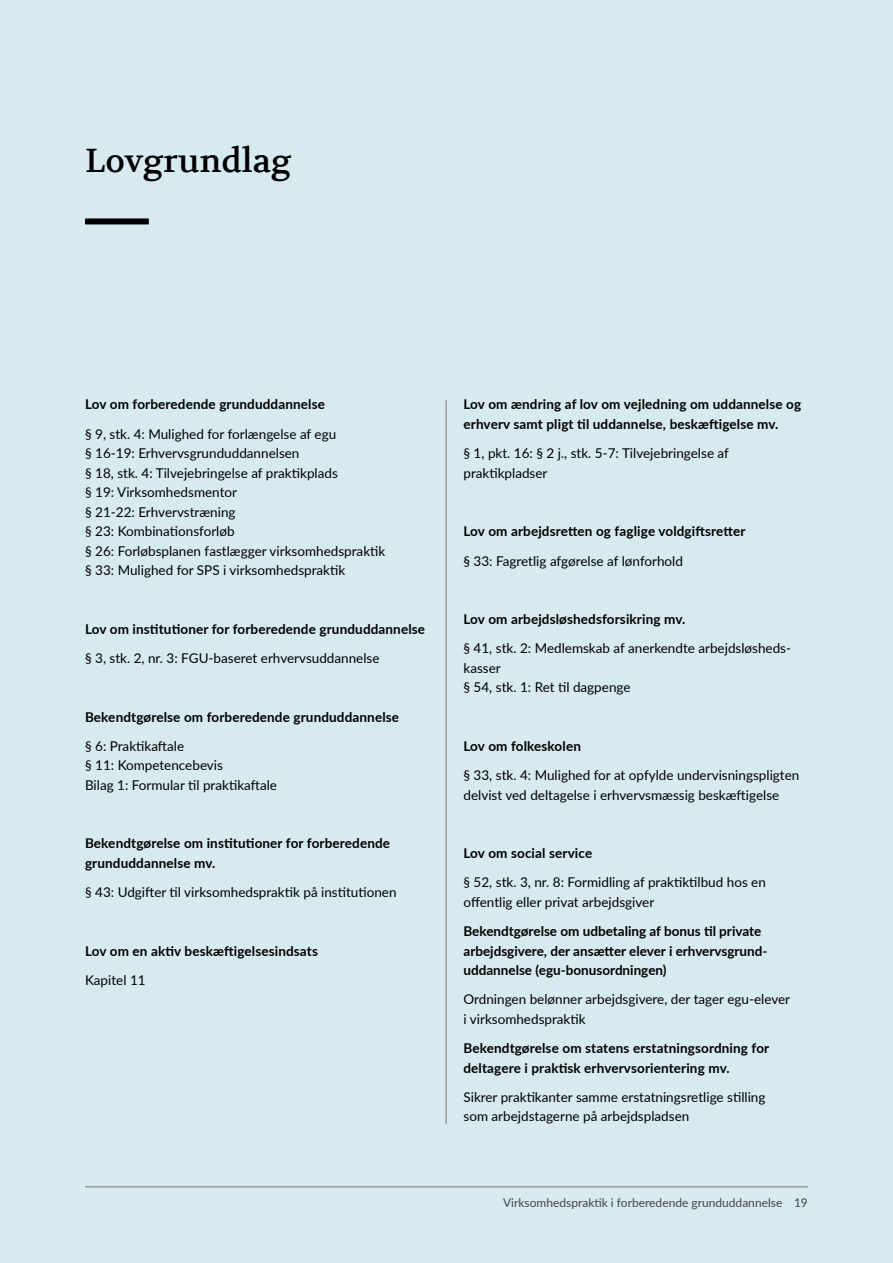
<style>
.page{position:relative;width:893px;height:1263px;background:#d7eaf0}
.page>*{position:absolute;margin:0;border:0;box-sizing:border-box;transform-origin:0 0}
._1_Overskrift_2{font:33px "Volkhov";color:#000}
._1_Brødtekst_9_13{font:13.5px/19.5px "Lato";color:#000}
._1_Brødtekst_9_13-2{font:700 13.5px/19.5px "Lato";letter-spacing:.01em;color:#000}
._10_Footer{font:12px "Lato";color:#484344}
</style>
<div class="page">
<div style="left:85px;top:218px;width:64px;height:6px;background:#000"></div>
<hr style="left:446px;top:400px;width:1px;height:724px;background:#7c726d">
<hr style="left:85px;top:1186px;width:723px;height:1px;background:#7c726d">
<p class="_1_Overskrift_2" style="left:85px;top:140px;width:208px">Lovgrundlag</p>
<p class="_1_Brødtekst_9_13-2" style="left:85px;top:394px;width:241px">Lov om forberedende grunduddannelse</p>
<p class="_1_Brødtekst_9_13" style="left:85px;top:423px;width:302px">§ 9, stk. 4: Mulighed for forlængelse af egu<br>§ 16-19: Erhvervsgrunduddannelsen<br>§ 18, stk. 4: Tilvejebringelse af praktikplads<br>§ 19: Virksomhedsmentor<br>§ 21-22: Erhvervstræning<br>§ 23: Kombinationsforløb<br>§ 26: Forløbsplanen fastlægger virksomhedspraktik § 33: Mulighed for SPS i virksomhedspraktik</p>
<p class="_1_Brødtekst_9_13-2" style="left:85px;top:618px;width:342px">Lov om institutioner for forberedende grunduddannelse</p>
<p class="_1_Brødtekst_9_13" style="left:85px;top:648px;width:296px">§ 3, stk. 2, nr. 3: FGU-baseret erhvervsuddannelse</p>
<p class="_1_Brødtekst_9_13-2" style="left:85px;top:706px;width:316px">Bekendtgørelse om forberedende grunduddannelse</p>
<p class="_1_Brødtekst_9_13" style="left:85px;top:735px;width:194px">§ 6: Praktikaftale<br>§ 11: Kompetencebevis<br>Bilag 1: Formular til praktikaftale</p>
<p class="_1_Brødtekst_9_13-2" style="left:85px;top:833px;width:307px">Bekendtgørelse om institutioner for forberedende grunduddannelse mv.</p>
<p class="_1_Brødtekst_9_13" style="left:85px;top:882px;width:313px">§ 43: Udgifter til virksomhedspraktik på institutionen</p>
<p class="_1_Brødtekst_9_13-2" style="left:85px;top:940px;width:234px">Lov om en aktiv beskæftigelsesindsats</p>
<p class="_1_Brødtekst_9_13" style="left:85px;top:969px;width:62px">Kapitel 11</p>
<p class="_1_Brødtekst_9_13-2" style="left:463px;top:394px;width:339px">Lov om ændring af lov om vejledning om uddannelse og erhverv samt pligt til uddannelse, beskæftigelse mv.</p>
<p class="_1_Brødtekst_9_13" style="left:463px;top:443px;width:267px">§ 1, pkt. 16: § 2 j., stk. 5-7: Tilvejebringelse af praktikpladser</p>
<p class="_1_Brødtekst_9_13-2" style="left:463px;top:521px;width:283px">Lov om arbejdsretten og faglige voldgiftsretter</p>
<p class="_1_Brødtekst_9_13" style="left:463px;top:550px;width:221px">§ 33: Fagretlig afgørelse af lønforhold</p>
<p class="_1_Brødtekst_9_13-2" style="left:463px;top:609px;width:223px">Lov om arbejdsløshedsforsikring mv.</p>
<p class="_1_Brødtekst_9_13" style="left:463px;top:638px;width:329px">§ 41, stk. 2: Medlemskab af anerkendte arbejdsløsheds&shy;kasser<br>§ 54, stk. 1: Ret til dagpenge</p>
<p class="_1_Brødtekst_9_13-2" style="left:463px;top:735px;width:119px">Lov om folkeskolen</p>
<p class="_1_Brødtekst_9_13" style="left:463px;top:765px;width:337px">§ 33, stk. 4: Mulighed for at opfylde undervisningspligten delvist ved deltagelse i erhvervsmæssig beskæftigelse</p>
<p class="_1_Brødtekst_9_13-2" style="left:463px;top:843px;width:130px">Lov om social service</p>
<p class="_1_Brødtekst_9_13" style="left:463px;top:872px;width:304px">§ 52, stk. 3, nr. 8: Formidling af praktiktilbud hos en offentlig eller privat arbejdsgiver</p>
<p class="_1_Brødtekst_9_13-2" style="left:463px;top:921px;width:304px">Bekendtgørelse om udbetaling af bonus til private arbejdsgivere, der ansætter elever i erhvervsgrund&shy;uddannelse (egu-bonusordningen)</p>
<p class="_1_Brødtekst_9_13" style="left:463px;top:989px;width:328px">Ordningen belønner arbejdsgivere, der tager egu-elever i virksomhedspraktik</p>
<p class="_1_Brødtekst_9_13-2" style="left:463px;top:1038px;width:307px">Bekendtgørelse om statens erstatningsordning for deltagere i praktisk erhvervsorientering mv.</p>
<p class="_1_Brødtekst_9_13" style="left:463px;top:1086px;width:303px">Sikrer praktikanter samme erstatningsretlige stilling som arbejdstagerne på arbejdspladsen</p>
<p class="_10_Footer" style="left:503px;top:1194px;width:281px">Virksomhedspraktik i forberedende grunduddannelse</p>
<p class="_10_Footer" style="left:794px;top:1194px;width:15px">19</p>
</div>
